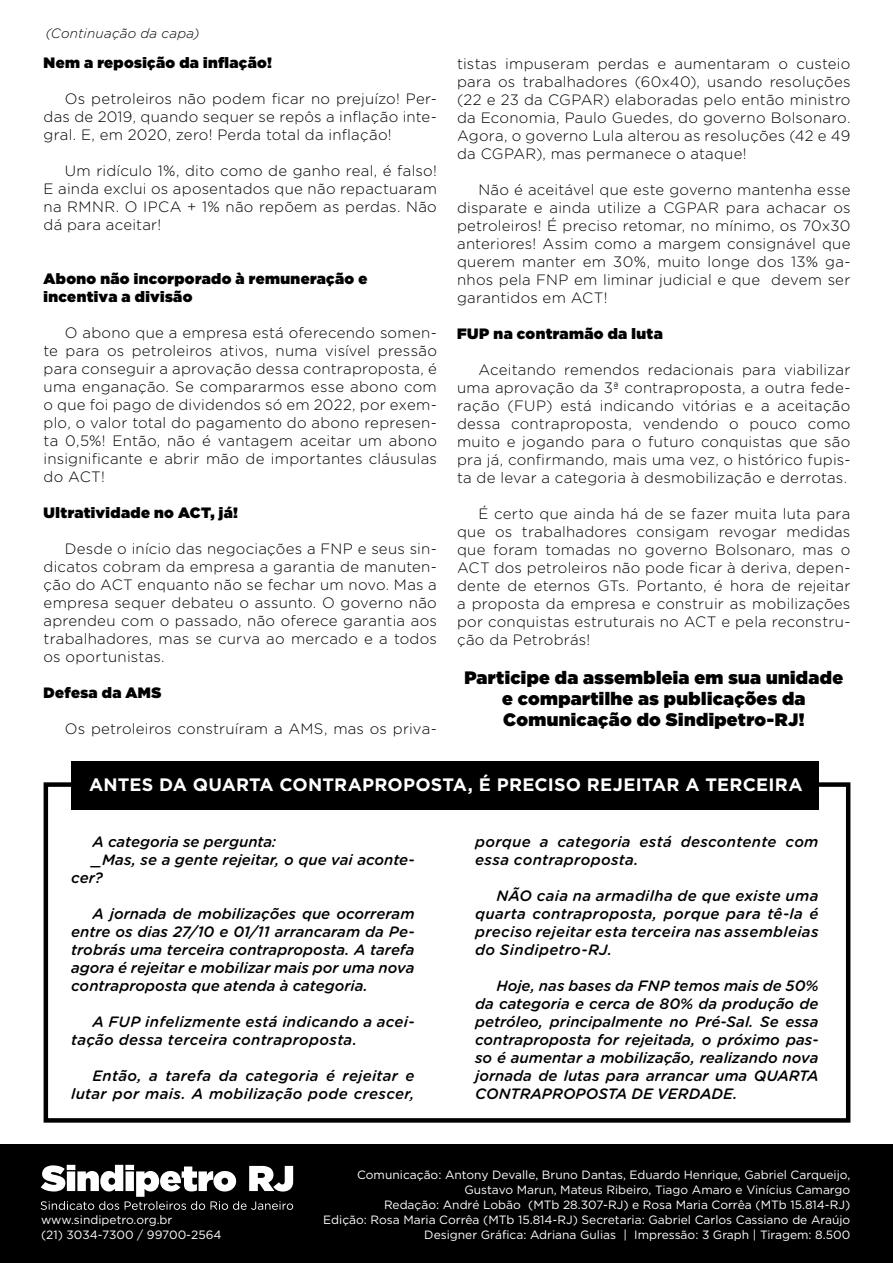
<style>
.page{position:relative;width:893px;height:1263px;background:#fff}
.page>*{position:absolute;margin:0;border:0;box-sizing:border-box;transform-origin:0 0}
.t1{font:900 18px/21px "Gotham";letter-spacing:.02em;color:#000;text-align:center}
.t2{font:700 18px "Gotham";letter-spacing:.01em;color:#fff}
.t3{font:300 15px/18px "Gotham Rounded";letter-spacing:.015em;color:#000;text-align:justify}
.t4{font:italic 500 15px/18px "Gotham Rounded";letter-spacing:.015em;color:#000;text-align:justify}
.t5{font:900 15px/18px "Gotham";letter-spacing:.025em;color:#000}
.t6{font:italic 300 13.5px "Gotham Rounded";letter-spacing:.015em;color:#000}
.t7{font:12px/15px "Gotham";color:#fff;text-align:right}
</style>
<div class="page">
<div style="left:44px;top:782px;width:806px;height:341px;border:4px solid #000"></div>
<div style="left:71px;top:761px;width:748px;height:49px;background:#000"></div>
<div style="left:0;top:1144px;width:893px;height:119px;background:#000"></div>
<svg style="left:41px;top:1165px;width:252px;height:45px"></svg>
<p class="t6" style="left:45px;top:25px;width:156px">(Continuação da capa)</p>
<p class="t5" style="left:44px;top:54px;width:230px">Nem a reposição da inflação!</p>
<p class="t3" style="left:44px;top:89px;width:395px;text-indent:21px">Os petroleiros não podem ficar no prejuízo! Per&shy;das de 2019, quando sequer se repôs a inflação inte&shy;gral. E, em 2020, zero! Perda total da inflação!</p>
<p class="t3" style="left:44px;top:161px;width:395px;text-indent:21px">Um ridículo 1%, dito como de ganho real, é falso!<br>E ainda exclui os aposentados que não repactuaram na RMNR. O IPCA + 1% não repõem as perdas. Não dá para aceitar!</p>
<p class="t5" style="left:44px;top:270px;width:325px">Abono não incorporado à remuneração e incentiva a divisão</p>
<p class="t3" style="left:44px;top:323px;width:395px;text-indent:21px">O abono que a empresa está oferecendo somen&shy;te para os petroleiros ativos, numa visível pressão para conseguir a aprovação dessa contraproposta, é uma enganação. Se compararmos esse abono com o que foi pago de dividendos só em 2022, por exem&shy;plo, o valor total do pagamento do abono represen&shy;ta 0,5%! Então, não é vantagem aceitar um abono insignificante e abrir mão de importantes cláusulas do ACT!</p>
<p class="t5" style="left:44px;top:504px;width:196px">Ultratividade no ACT, já!</p>
<p class="t3" style="left:44px;top:539px;width:395px;text-indent:21px">Desde o início das negociações a FNP e seus sin&shy;dicatos cobram da empresa a garantia de manuten&shy;ção do ACT enquanto não se fechar um novo. Mas a empresa sequer debateu o assunto. O governo não aprendeu com o passado, não oferece garantia aos trabalhadores, mas se curva ao mercado e a todos os oportunistas.</p>
<p class="t5" style="left:44px;top:684px;width:119px">Defesa da AMS</p>
<p class="t3" style="left:65px;top:719px;width:374px">Os petroleiros construíram a AMS, mas os priva-</p>
<p class="t3" style="left:457px;top:54px;width:395px">tistas impuseram perdas e aumentaram o custeio para os trabalhadores (60x40), usando resoluções (22 e 23 da CGPAR) elaboradas pelo então ministro da Economia, Paulo Guedes, do governo Bolsonaro.<br>Agora, o governo Lula alterou as resoluções (42 e 49 da CGPAR), mas permanece o ataque!</p>
<p class="t3" style="left:457px;top:180px;width:395px;text-indent:21px">Não é aceitável que este governo mantenha esse disparate e ainda utilize a CGPAR para achacar os petroleiros! É preciso retomar, no mínimo, os 70x30 anteriores! Assim como a margem consignável que querem manter em 30%, muito longe dos 13% ga&shy;nhos pela FNP em liminar judicial e que devem ser garantidos em ACT!</p>
<p class="t5" style="left:457px;top:325px;width:207px">FUP na contramão da luta</p>
<p class="t3" style="left:457px;top:360px;width:395px;text-indent:21px">Aceitando remendos redacionais para viabilizar uma aprovação da 3ª contraproposta, a outra fede&shy;ração (FUP) está indicando vitórias e a aceitação dessa contraproposta, vendendo o pouco como muito e jogando para o futuro conquistas que são pra já, confirmando, mais uma vez, o histórico fupis&shy;ta de levar a categoria à desmobilização e derrotas.</p>
<p class="t3" style="left:457px;top:504px;width:395px;text-indent:21px">É certo que ainda há de se fazer muita luta para que os trabalhadores consigam revogar medidas que foram tomadas no governo Bolsonaro, mas o ACT dos petroleiros não pode ficar à deriva, depen&shy;dente de eternos GTs. Portanto, é hora de rejeitar a proposta da empresa e construir as mobilizações por conquistas estruturais no ACT e pela reconstru&shy;ção da Petrobrás!</p>
<p class="t1" style="left:464px;top:667px;width:380px">Participe da assembleia em sua unidade e compartilhe as publicações da<br>Comunicação do Sindipetro-RJ!</p>
<p class="t2" style="left:89px;top:774px;width:715px">ANTES DA QUARTA CONTRAPROPOSTA, É PRECISO REJEITAR A TERCEIRA</p>
<p class="t4" style="left:92px;top:832px;width:185px">A categoria se pergunta:</p>
<p class="t4" style="left:92px;top:850px;width:324px">_Mas, se a gente rejeitar, o que vai aconte-</p>
<p class="t4" style="left:71px;top:868px;width:33px">cer?</p>
<p class="t4" style="left:71px;top:904px;width:345px;text-indent:21px">A jornada de mobilizações que ocorreram entre os dias 27/10 e 01/11 arrancaram da Pe&shy;trobrás uma terceira contraproposta. A tarefa agora é rejeitar e mobilizar mais por uma nova contraproposta que atenda à categoria.</p>
<p class="t4" style="left:71px;top:1012px;width:345px;text-indent:21px">A FUP infelizmente está indicando a acei&shy;tação dessa terceira contraproposta.</p>
<p class="t4" style="left:71px;top:1066px;width:345px;text-align:right">Então, a tarefa da categoria é rejeitar e lutar por mais. A mobilização pode crescer,</p>
<p class="t4" style="left:475px;top:832px;width:345px">porque a categoria está descontente com essa contraproposta.</p>
<p class="t4" style="left:475px;top:886px;width:345px;text-indent:21px">NÃO caia na armadilha de que existe uma quarta contraproposta, porque para tê-la é preciso rejeitar esta terceira nas assembleias do Sindipetro-RJ.</p>
<p class="t4" style="left:475px;top:976px;width:345px;text-indent:21px">Hoje, nas bases da FNP temos mais de 50% da categoria e cerca de 80% da produção de petróleo, principalmente no Pré-Sal. Se essa contraproposta for rejeitada, o próximo pas&shy;so é aumentar a mobilização, realizando nova jornada de lutas para arrancar uma QUARTA CONTRAPROPOSTA DE VERDADE.</p>
<p class="t7" style="left:41px;top:1211px;width:182px;text-align:left">www.sindipetro.org.br<br>(21) 3034-7300 / 99700-2564</p>
<p class="t7" style="left:323px;top:1167px;width:528px">Comunicação: Antony Devalle, Bruno Dantas, Eduardo Henrique, Gabriel Carqueijo, Gustavo Marun, Mateus Ribeiro, Tiago Amaro e Vinícius Camargo<br>Redação: André Lobão (MTb 28.307-RJ) e Rosa Maria Corrêa (MTb 15.814-RJ)<br>Edição: Rosa Maria Corrêa (MTb 15.814-RJ) Secretaria: Gabriel Carlos Cassiano de Araújo Designer Gráfica: Adriana Gulias | Impressão: 3 Graph | Tiragem: 8.500</p>
</div>
